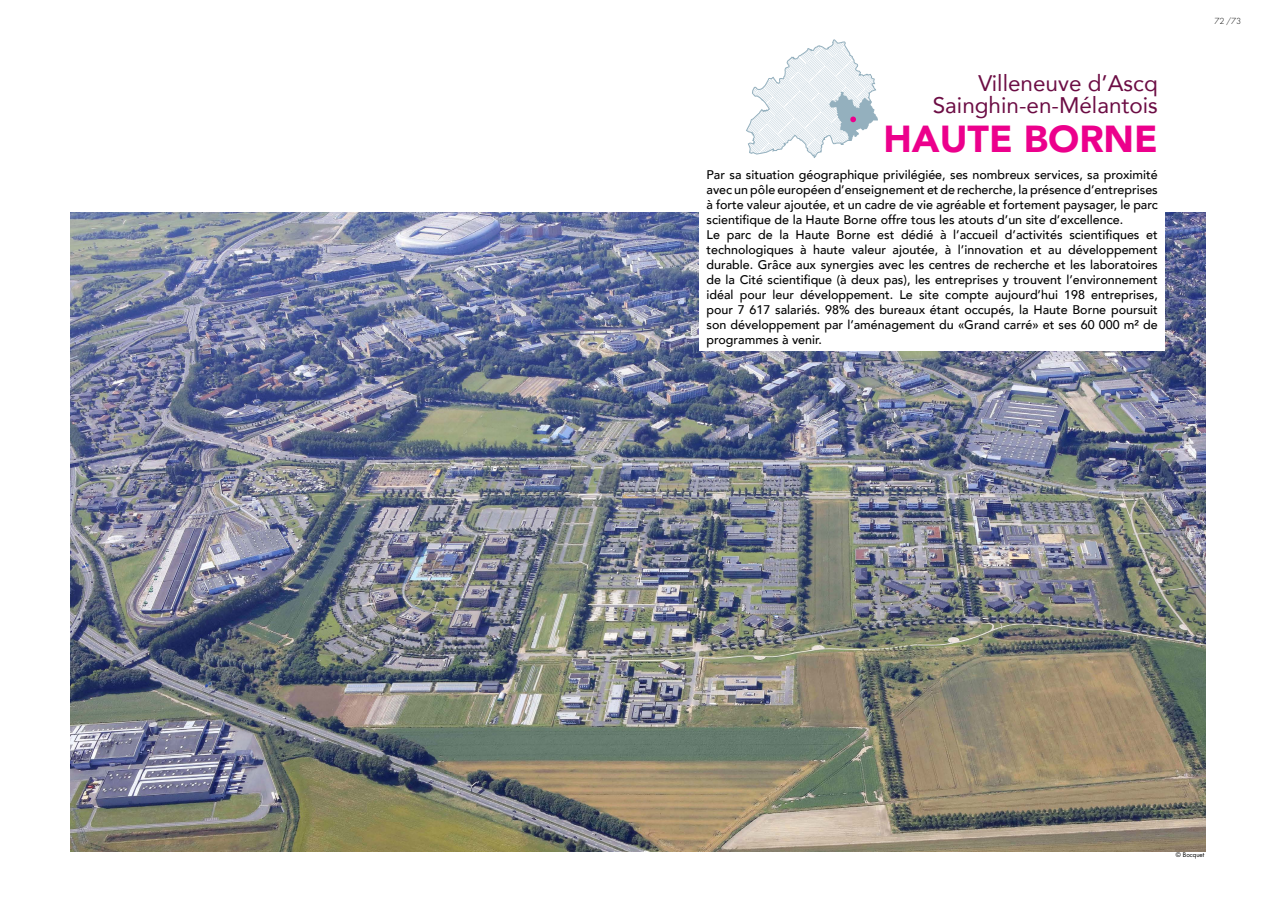
<style>
.page{position:relative;width:1276px;height:922px;background:#fff}
.page>*{position:absolute;margin:0;border:0;box-sizing:border-box;transform-origin:0 0}
.t1{font:900 37.5px "Avenir";color:#ec008c}
.t2{font:22.5px/22.5px "Avenir";color:#6c0d44;text-align:right}
.t3{font:500 12.5px/15px "Avenir";color:#000}
.t4{font:300 8.12px "Futura Std";color:#000}
.t5{font:6.25px "Futura Std";color:#000}
</style>
<div class="page">
<img style="left:71px;top:213px;width:1134px;height:637px">
<svg style="left:746px;top:39px;width:131px;height:119px"></svg>
<div style="left:699px;top:159px;width:466px;height:191px;background:#fff"></div>
<h2 class="t2" style="left:932px;top:71px;width:227px">Villeneuve d’Ascq<br>Sainghin-en-Mélantois</h2>
<h1 class="t1" style="left:883px;top:107px;width:276px">HAUTE BORNE</h1>
<p class="t3" style="left:706px;top:166px;width:453px">Par sa situation géographique privilégiée, ses nombreux services, sa proximité avec un pôle européen d’enseignement et de recherche, la présence d’entreprises à forte valeur ajoutée, et un cadre de vie agréable et fortement paysager, le parc scientifique de la Haute Borne offre tous les atouts d’un site d’excellence.<br>Le parc de la Haute Borne est dédié à l’accueil d’activités scientifiques et technologiques à haute valeur ajoutée, à l’innovation et au développement durable. Grâce aux synergies avec les centres de recherche et les laboratoires de la Cité scientifique (à deux pas), les entreprises y trouvent l’environnement idéal pour leur développement. Le site compte aujourd’hui 198 entreprises, pour 7 617 salariés. 98% des bureaux étant occupés, la Haute Borne poursuit son développement par l’aménagement du «Grand carré» et ses 60 000 m² de programmes à venir.</p>
<p class="t4" style="left:1214px;top:17px;width:28px">72 /73</p>
<p class="t5" style="left:1175px;top:851px;width:30px">© Bocquet</p>
</div>
